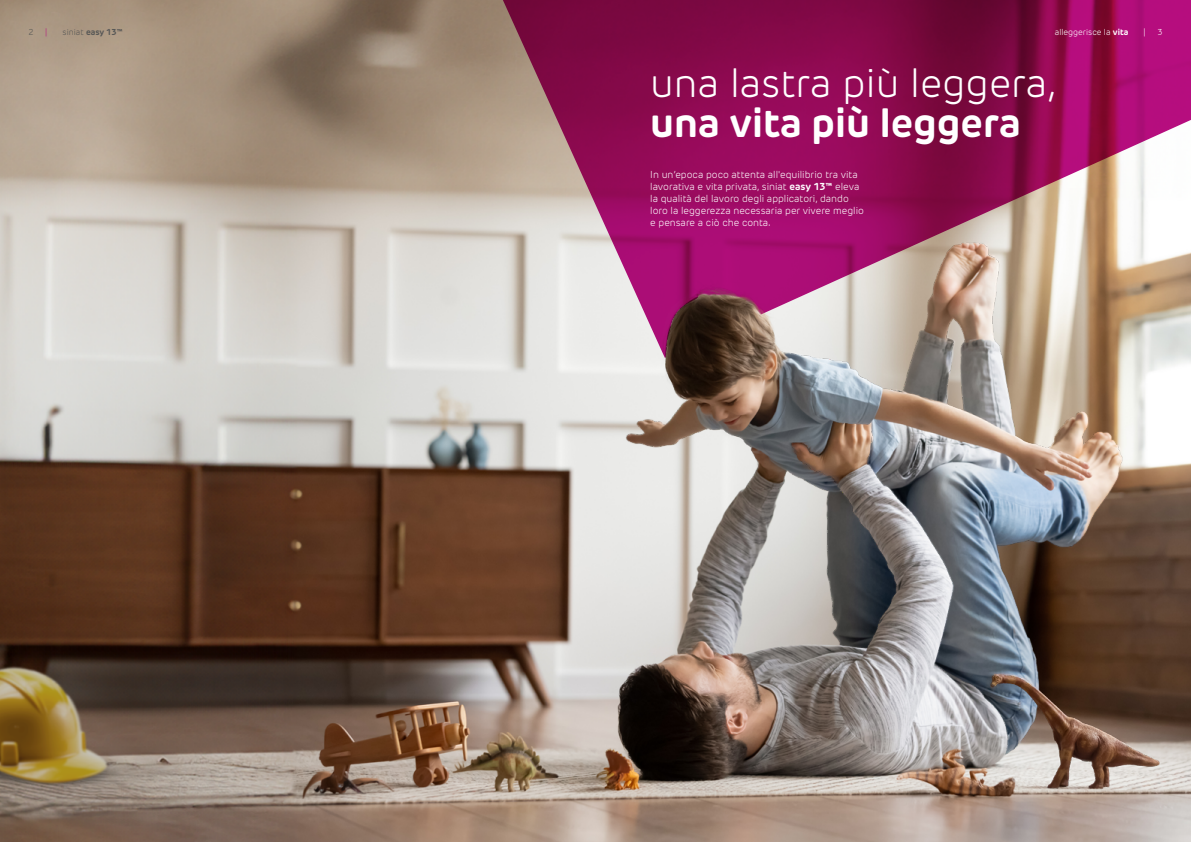
<style>
.page{position:relative;width:1191px;height:842px;background:#fff}
.page>*{position:absolute;margin:0;border:0;box-sizing:border-box;transform-origin:0 0}
.t1{font:300 40px "New Rubrik Edge";color:#fff}
.t2{font:700 40px "New Rubrik Edge";color:#fff}
.t3{font:300 10px/12px "New Rubrik Edge";color:#fff}
.t4{font:300 8.5px "New Rubrik Edge";color:#fff}
.t5{font:700 8.5px "New Rubrik Edge";color:#575756}
.t6{font:300 8.5px "New Rubrik Edge";color:#575756}
.t7{font:300 8.5px "New Rubrik Edge";color:#b80e80}
.s1{font-weight:300}
.s2{font-weight:700}
</style>
<div class="page">
<img style="left:0;top:0;width:1191px;height:842px">
<svg style="left:249px;top:0;width:942px;height:358px;background:#aa6781"></svg>
<p class="t6" style="left:28px;top:27px;width:7px">2</p>
<p class="t7" style="left:45px;top:27px;width:4px">|</p>
<p class="t5" style="left:63px;top:27px;width:62px"><span class="s1">siniat</span> easy 13™</p>
<p class="t4" style="left:1054px;top:27px;width:75px">alleggerisce la <span class="s2">vita</span></p>
<p class="t4" style="left:1143px;top:27px;width:4px">|</p>
<p class="t4" style="left:1157px;top:27px;width:7px">3</p>
<h1 class="t1" style="left:650px;top:59px;width:408px">una lastra più leggera,</h1>
<h1 class="t2" style="left:650px;top:98px;width:372px">una vita più leggera</h1>
<p class="t3" style="left:650px;top:169px;width:215px">In un’epoca poco attenta all'equilibrio tra vita lavorativa e vita privata, siniat <span class="s2">easy 13™</span> eleva la qualità del lavoro degli applicatori, dando loro la leggerezza necessaria per vivere meglio e pensare a ciò che conta.</p>
</div>
